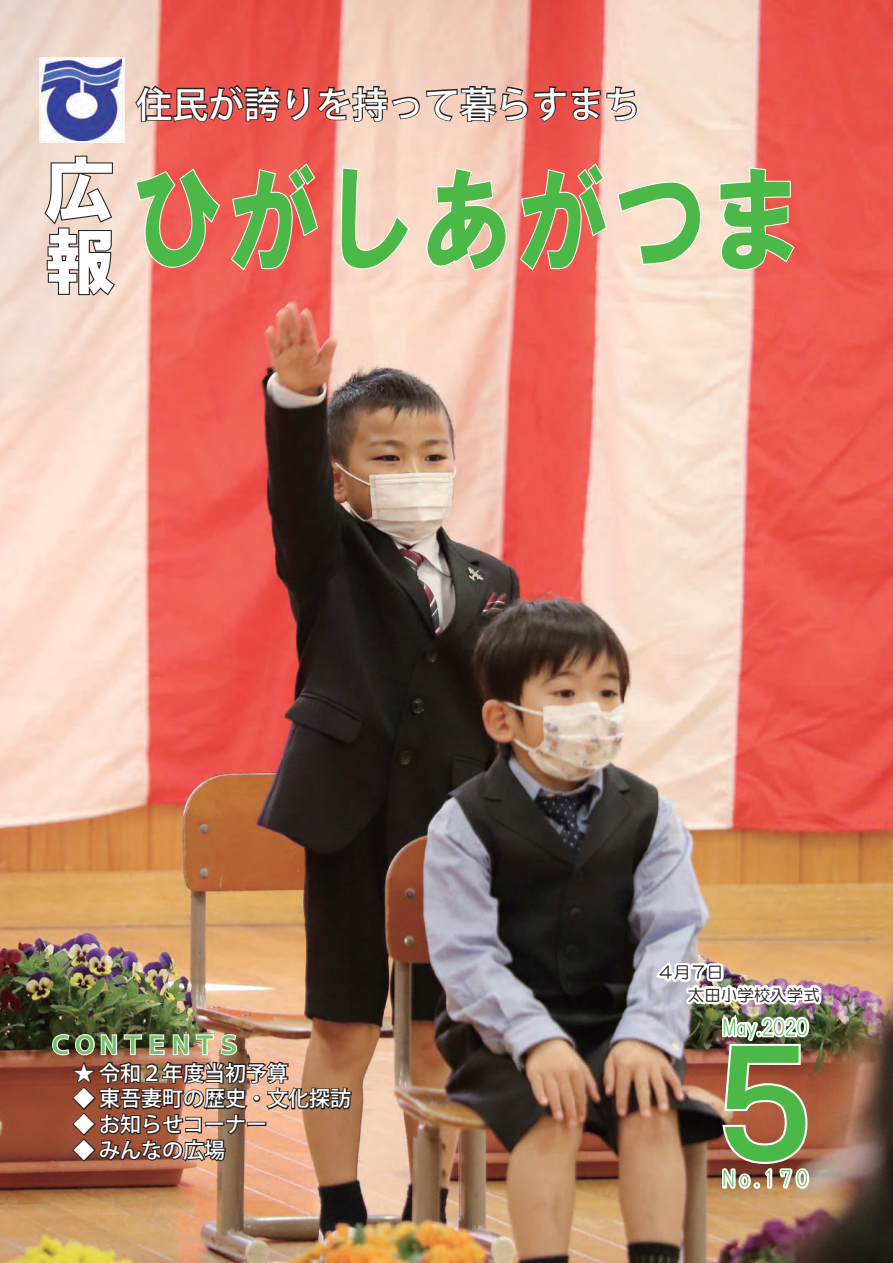
<style>
.page{position:relative;width:893px;height:1263px;background:#fff}
.page>*{position:absolute;margin:0;border:0;box-sizing:border-box;transform-origin:0 0}
.t1{font:144px "HGS Gothic E";color:#4cb848}
.t2{font:117px "HG Soei Kakugothic UB";color:#4cb848;scale:.82 1}
.t3{font:72px/72px "HG Soei Kakugothic UB";color:#fff}
.t4{font:500 36px "Koz Go Pro";color:#fff}
.t5{font:24px "HGS Kyokashotai";letter-spacing:.02em;color:#4cb848}
.t6{font:700 24px "Koz Go Pro";color:#76c266}
.t7{font:500 21px "Koz Go Pro";color:#fff}
.t8{font:16.5px "HG Maru Gothic MPRO";color:#231f20}
</style>
<div class="page">
<img style="left:0;top:0;width:893px;height:1263px">
<img style="left:650px;top:722px;width:199px;height:503px">
<div style="left:40px;top:57px;width:85px;height:85px;background:linear-gradient(to bottom,#fcf5f0,#fbf4f1)"></div>
<svg style="left:134px;top:167px;width:87px;height:101px;background:#f1857c"></svg>
<svg style="left:229px;top:162px;width:90px;height:110px;background:#f07169"></svg>
<svg style="left:340px;top:166px;width:70px;height:107px;background:#f8dbcb"></svg>
<svg style="left:425px;top:166px;width:84px;height:105px;background:#f8d8c8"></svg>
<svg style="left:518px;top:162px;width:90px;height:110px;background:#f17c75"></svg>
<svg style="left:616px;top:179px;width:86px;height:87px;background:#fae3d2"></svg>
<svg style="left:718px;top:166px;width:78px;height:106px;background:#f3a69c"></svg>
<svg style="left:134px;top:66px;width:504px;height:57px;background:#bb746b"></svg>
<svg style="left:43px;top:155px;width:74px;height:142px;background:#c5b1a6"></svg>
<img style="left:41px;top:59px;width:81px;height:81px">
<img style="left:51px;top:1030px;width:302px;height:133px">
<p class="t3" style="left:44px;top:153px;width:71px">広報</p>
<p class="t4" style="left:136px;top:81px;width:506px">住民が誇りを持って暮らすまち</p>
<p class="t2" style="left:130px;top:160px;width:824px">ひがしあがつま</p>
<p class="t8" style="left:657px;top:964px;width:67px">４月７日</p>
<p class="t8" style="left:688px;top:986px;width:133px">太田小学校入学式</p>
<p class="t6" style="left:49px;top:1030px;width:194px">ＣＯＮＴＥＮＴＳ</p>
<p class="t7" style="left:74px;top:1059px;width:216px">★ 令和２年度当初予算</p>
<p class="t7" style="left:74px;top:1085px;width:279px">◆ 東吾妻町の歴史・文化探訪</p>
<p class="t7" style="left:74px;top:1111px;width:195px">◆ お知らせコーナー</p>
<p class="t7" style="left:74px;top:1137px;width:153px">◆ みんなの広場</p>
<p class="t5" style="left:723px;top:1015px;width:87px">May.2020</p>
<p class="t1" style="left:693px;top:1034px;width:145px">５</p>
<p class="t5" style="left:723px;top:1166px;width:87px">No.170</p>
</div>
